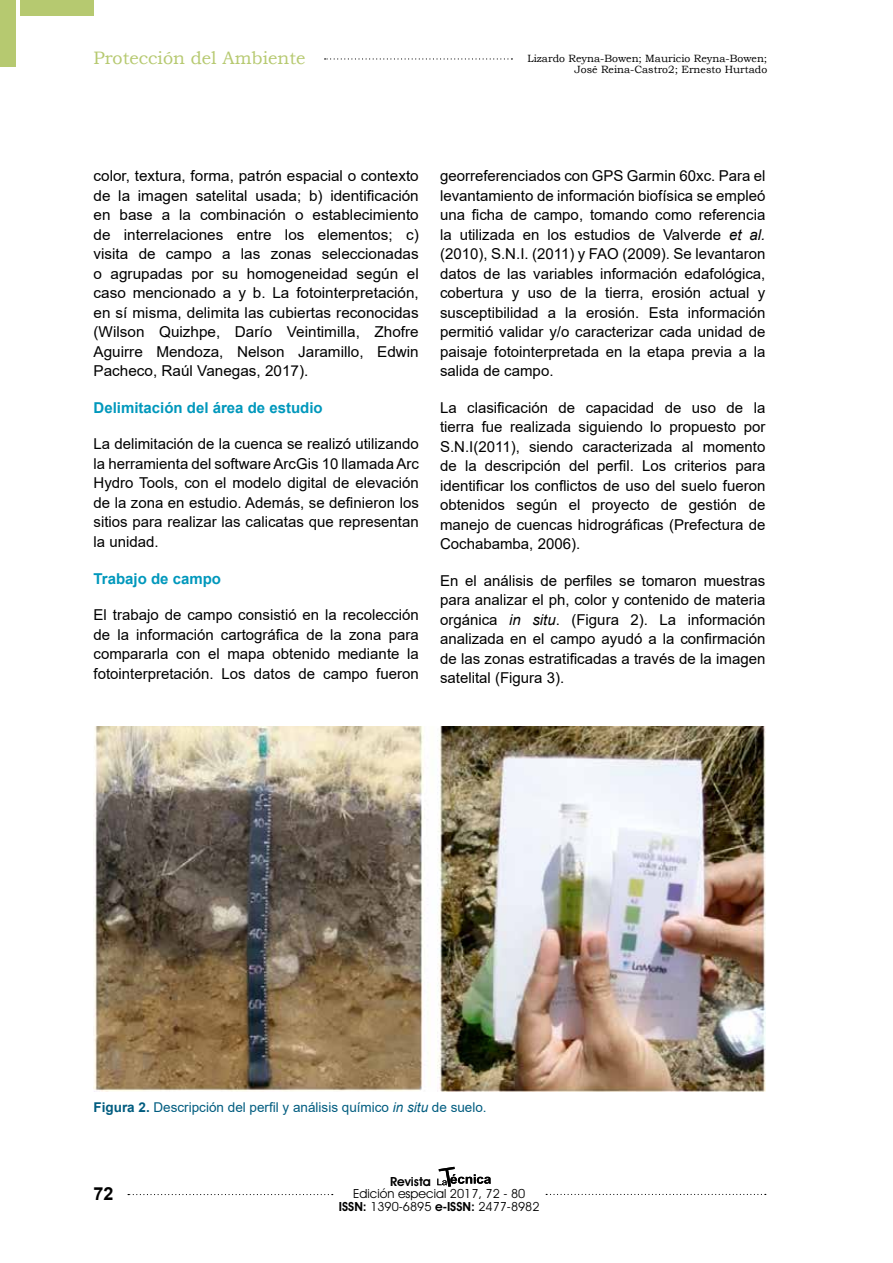
<style>
.page{position:relative;width:893px;height:1263px;background:#fff}
.page>*{position:absolute;margin:0;border:0;box-sizing:border-box;transform-origin:0 0}
.t1{font:18px "Bookman Old Style";color:#b6c970}
.t2{font:700 18px "Arial";color:#000}
.t3{font:15px/19.5px "Arial";color:#000;text-align:justify}
.t4{font:700 15px "Arial";color:#0098bc}
.t5{font:13.5px "Arial";color:#005c7f}
.t6{font:12.6px/12.1px "Avant Garde IT Cby BT";color:#000;text-align:center}
.t7{font:600 12.6px "Avant Garde IT Cby BT";color:#000}
.t8{font:10.5px/11.2px "Bookman Old Style";color:#000;text-align:right}
.s1{font-style:italic}
.s2{font-weight:700}
.s3{font-weight:600}
</style>
<div class="page">
<img style="left:94px;top:726px;width:671px;height:366px">
<svg style="left:437px;top:1167px;width:54px;height:20px"></svg>
<svg style="left:128px;top:1194px;width:205px;height:1px"></svg>
<svg style="left:546px;top:1194px;width:220px;height:1px"></svg>
<div style="left:20px;top:0;width:74px;height:16px;background:#b6c970"></div>
<div style="left:0;top:0;width:16px;height:67px;background:#b6c970"></div>
<svg style="left:325px;top:58px;width:187px;height:2px"></svg>
<p class="t1" style="left:94px;top:46px;width:214px">Protección del Ambiente</p>
<p class="t8" style="left:527px;top:53px;width:241px">Lizardo Reyna-Bowen; Mauricio Reyna-Bowen;<br>José Reina-Castro2; Ernesto Hurtado</p>
<p class="t3" style="left:94px;top:166px;width:327px">color, textura, forma, patrón espacial o contexto de la imagen satelital usada; b) identificación en base a la combinación o establecimiento de interrelaciones entre los elementos; c) visita de campo a las zonas seleccionadas o agrupadas por su homogeneidad según el caso mencionado a y b. La fotointerpretación, en sí misma, delimita las cubiertas reconocidas (Wilson Quizhpe, Darío Veintimilla, Zhofre Aguirre Mendoza, Nelson Jaramillo, Edwin Pacheco, Raúl Vanegas, 2017).</p>
<p class="t4" style="left:94px;top:397px;width:231px">Delimitación del área de estudio</p>
<p class="t3" style="left:94px;top:434px;width:327px">La delimitación de la cuenca se realizó utilizando la herramienta del software ArcGis 10 llamada Arc Hydro Tools, con el modelo digital de elevación de la zona en estudio. Además, se definieron los sitios para realizar las calicatas que representan la unidad.</p>
<p class="t4" style="left:94px;top:568px;width:129px">Trabajo de campo</p>
<p class="t3" style="left:94px;top:605px;width:327px">El trabajo de campo consistió en la recolección de la información cartográfica de la zona para compararla con el mapa obtenido mediante la fotointerpretación. Los datos de campo fueron</p>
<p class="t3" style="left:440px;top:166px;width:327px">georreferenciados con GPS Garmin 60xc. Para el levantamiento de información biofísica se empleó una ficha de campo, tomando como referencia la utilizada en los estudios de Valverde <span class="s1">et al. </span>(2010), S.N.I. (2011) y FAO (2009). Se levantaron datos de las variables información edafológica, cobertura y uso de la tierra, erosión actual y susceptibilidad a la erosión. Esta información permitió validar y/o caracterizar cada unidad de paisaje fotointerpretada en la etapa previa a la salida de campo.</p>
<p class="t3" style="left:440px;top:397px;width:327px">La clasificación de capacidad de uso de la tierra fue realizada siguiendo lo propuesto por S.N.I(2011), siendo caracterizada al momento de la descripción del perfil. Los criterios para identificar los conflictos de uso del suelo fueron obtenidos según el proyecto de gestión de manejo de cuencas hidrográficas (Prefectura de Cochabamba, 2006).</p>
<p class="t3" style="left:440px;top:570px;width:327px">En el análisis de perfiles se tomaron muestras para analizar el ph, color y contenido de materia orgánica <span class="s1">in situ</span>. (Figura 2). La información analizada en el campo ayudó a la confirmación de las zonas estratificadas a través de la imagen satelital (Figura 3).</p>
<p class="t5" style="left:94px;top:1098px;width:395px"><span class="s2">Figura 2.</span> Descripción del perfil y análisis químico <span class="s1">in situ</span> de suelo.</p>
<p class="t2" style="left:94px;top:1181px;width:22px">72</p>
<p class="t7" style="left:390px;top:1174px;width:42px">Revista</p>
<p class="t6" style="left:339px;top:1188px;width:202px">Edición especial 2017, 72 - 80<br><span class="s3">ISSN:</span> 1390-6895 <span class="s3">e-ISSN:</span> 2477-8982</p>
</div>
